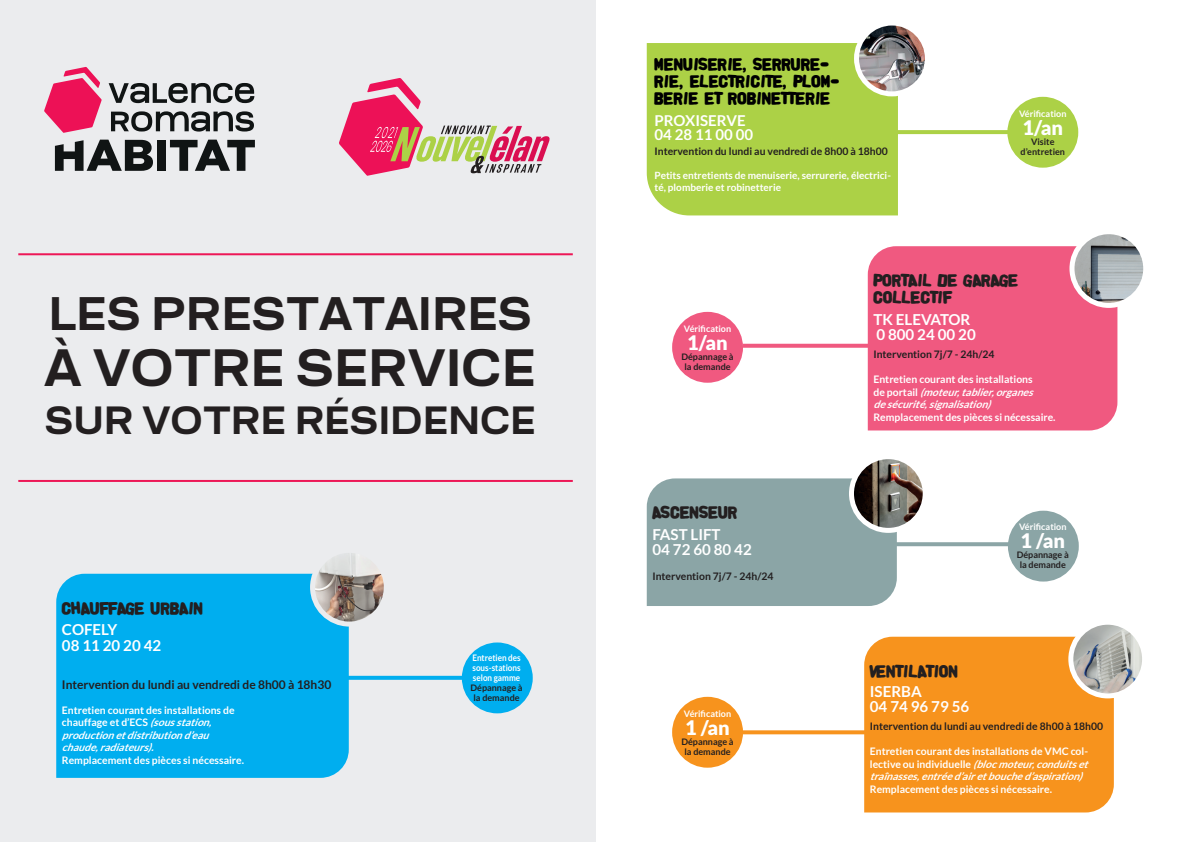
<style>
.page{position:relative;width:1191px;height:842px;background:#fff}
.page>*{position:absolute;margin:0;border:0;box-sizing:border-box;transform-origin:0 0}
.t1{font:48px "Manophiser";color:#231f20}
.t2{font:43px "Manophiser";color:#231f20}
.t3{font:36px "Manophiser";color:#231f20}
.texte{font:900 20px "Lato";color:#fff}
.texte-2{font:17px "Alpha Fridge Magnets";color:#231f20}
.texte-3{font:17px/17px "Alpha Fridge Magnets";color:#000001}
.texte-4{font:700 15.1px "Lato";color:#fff}
.t4{font:700 15px "Lato";color:#fff}
.texte-5{font:700 12px "Lato";color:#231f20}
.texte-6{font:700 10.4px/12.5px "Lato";color:#fff}
.texte-7{font:700 10.4px "Lato";color:#231f20}
.texte-8{font:italic 700 10.4px "Lato";color:#fff}
.t5{font:700 10px/12px "Lato";color:#fff}
.texte-9{font:700 9px "Lato";color:#231f20}
.texte-10{font:700 9px "Lato";color:#fff}
.texte-11{font:700 9px "Lato";color:#fff;scale:.9 1}
.s1{font-style:italic}
.s2{font-style:normal}
</style>
<div class="page">
<svg style="left:897px;top:542px;width:111px;height:4px"></svg>
<svg style="left:743px;top:344px;width:124px;height:4px"></svg>
<svg style="left:743px;top:730px;width:121px;height:4px"></svg>
<div style="left:867px;top:246px;width:250px;height:184px;background:#f05980"></div>
<div style="left:647px;top:478px;width:250px;height:128px;background:#8ba5a6"></div>
<div style="left:864px;top:637px;width:249px;height:175px;background:#f7931d"></div>
<div style="left:672px;top:697px;width:71px;height:71px;background:#f7931d;border-radius:50%"></div>
<div style="left:672px;top:312px;width:71px;height:71px;background:#f05980;border-radius:50%"></div>
<div style="left:1008px;top:511px;width:70px;height:70px;background:#8ba5a6;border-radius:50%"></div>
<div style="left:0;top:0;width:595px;height:842px;background:#ebecee"></div>
<div style="left:647px;top:43px;width:251px;height:172px;background:#acd146"></div>
<img style="left:856px;top:23px;width:71px;height:71px;border-radius:35px">
<div style="left:854px;top:21px;width:76px;height:75px;border:5px solid #fff;border-radius:50%"></div>
<svg style="left:339px;top:78px;width:210px;height:98px"></svg>
<img style="left:1073px;top:235px;width:69px;height:70px">
<div style="left:1069px;top:229px;width:79px;height:79px;border:5px solid #fff;border-radius:50%"></div>
<img style="left:851px;top:457px;width:74px;height:73px;border-radius:37px">
<div style="left:849px;top:454px;width:78px;height:79px;border:5px solid #fff;border-radius:50%"></div>
<img style="left:1070px;top:622px;width:74px;height:74px;border-radius:37px">
<div style="left:1068px;top:620px;width:79px;height:78px;border:5px solid #fff;border-radius:50%"></div>
<svg style="left:109px;top:83px;width:145px;height:20px"></svg>
<svg style="left:111px;top:111px;width:143px;height:21px"></svg>
<div style="left:157px;top:140px;width:9px;height:31px;background:#101414"></div>
<svg style="left:170px;top:140px;width:85px;height:31px"></svg>
<svg style="left:55px;top:140px;width:98px;height:31px"></svg>
<svg style="left:44px;top:67px;width:58px;height:66px"></svg>
<hr style="left:18px;top:253px;width:555px;height:2px;background:#ed1756">
<hr style="left:18px;top:480px;width:555px;height:2px;background:#ed1756">
<svg style="left:873px;top:130px;width:134px;height:4px"></svg>
<div style="left:1007px;top:97px;width:71px;height:71px;background:#acd146;border-radius:50%"></div>
<svg style="left:349px;top:676px;width:113px;height:4px"></svg>
<div style="left:56px;top:574px;width:293px;height:204px;background:#00aeef"></div>
<div style="left:462px;top:642px;width:71px;height:71px;background:#00aeef;border-radius:50%"></div>
<img style="left:312px;top:550px;width:74px;height:74px;border-radius:37px">
<div style="left:310px;top:548px;width:79px;height:78px;border:5px solid #ebecee;border-radius:50%"></div>
<p class="t2" style="left:49px;top:287px;width:485px">LES PRESTATAIRES</p>
<p class="t1" style="left:45px;top:338px;width:492px">À VOTRE SERVICE</p>
<p class="t3" style="left:45px;top:397px;width:492px">SUR VOTRE RÉSIDENCE</p>
<p class="texte-2" style="left:62px;top:596px;width:143px">CHAUFFAGE URBAIN</p>
<p class="texte-4" style="left:62px;top:621px;width:57px">COFELY</p>
<p class="texte-4" style="left:62px;top:636px;width:101px">08 11 20 20 42</p>
<p class="texte-5" style="left:62px;top:678px;width:271px">Intervention du lundi au vendredi de 8h00 à 18h30</p>
<p class="texte-6" style="left:62px;top:704px;width:174px">Entretien courant des installations de</p>
<p class="texte-6" style="left:62px;top:716px;width:155px">chauffage et d’ECS <span class="s1">(sousstation,</span></p>
<p class="texte-8" style="left:62px;top:729px;width:152px">productionetdistributiond’eau</p>
<p class="texte-8" style="left:62px;top:742px;width:97px">chaude,radiateurs).</p>
<p class="texte-6" style="left:62px;top:754px;width:184px">Remplacement des pièces si nécessaire.</p>
<p class="texte-11" style="left:472px;top:653px;width:55px">Entretien des</p>
<p class="texte-11" style="left:472px;top:663px;width:55px">sous-stations</p>
<p class="texte-11" style="left:473px;top:673px;width:54px">selon gamme</p>
<p class="texte-9" style="left:470px;top:683px;width:54px">Dépannage à</p>
<p class="texte-9" style="left:473px;top:693px;width:48px">la demande</p>
<p class="texte-3" style="left:654px;top:56px;width:187px">MENUISERIE, SERRURE-<br>RIE, ELECTRICITE, PLOM-<br>BERIE ET ROBINETTERIE</p>
<p class="t4" style="left:654px;top:112px;width:93px">PROXISERVE</p>
<p class="t4" style="left:654px;top:126px;width:100px">04 28 11 00 00</p>
<p class="texte-10" style="left:1019px;top:108px;width:49px">Vérification</p>
<p class="texte" style="left:1022px;top:116px;width:42px">1/an</p>
<p class="texte-9" style="left:1031px;top:136px;width:25px">Visite</p>
<p class="texte-7" style="left:654px;top:146px;width:235px">Intervention du lundi au vendredi de 8h00 à 18h00</p>
<p class="texte-9" style="left:1020px;top:146px;width:46px">d’entretien</p>
<p class="t5" style="left:654px;top:170px;width:238px">Petits entretients de menuiserie, serrurerie, électrici&shy;té, plomberie et robinetterie</p>
<p class="texte-10" style="left:684px;top:323px;width:49px">Vérification</p>
<p class="texte" style="left:687px;top:331px;width:42px">1/an</p>
<p class="texte-9" style="left:681px;top:351px;width:54px">Dépannage à</p>
<p class="texte-9" style="left:684px;top:361px;width:48px">la demande</p>
<p class="texte-2" style="left:652px;top:501px;width:87px">ASCENSEUR</p>
<p class="texte-4" style="left:652px;top:526px;width:70px">FAST LIFT</p>
<p class="texte-4" style="left:652px;top:541px;width:101px">04 72 60 80 42</p>
<p class="texte-7" style="left:652px;top:570px;width:123px">Intervention 7j/7 - 24h/24</p>
<p class="texte-10" style="left:684px;top:709px;width:49px">Vérification</p>
<p class="texte" style="left:685px;top:716px;width:46px">1 /an</p>
<p class="texte-9" style="left:681px;top:737px;width:54px">Dépannage à</p>
<p class="texte-9" style="left:684px;top:747px;width:48px">la demande</p>
<p class="texte-2" style="left:873px;top:269px;width:146px">PORTAIL DE GARAGE</p>
<p class="texte-2" style="left:873px;top:286px;width:80px">COLLECTIF</p>
<p class="texte-4" style="left:873px;top:311px;width:99px">TK ELEVATOR</p>
<p class="texte-4" style="left:876px;top:326px;width:101px">0 800 24 00 20</p>
<p class="texte-7" style="left:873px;top:348px;width:123px">Intervention 7j/7 - 24h/24</p>
<p class="texte-6" style="left:873px;top:373px;width:161px">Entretien courant des installations</p>
<p class="texte-8" style="left:873px;top:386px;width:165px"><span class="s2">d e p o r t a i l</span> (moteur,tablier,organes</p>
<p class="texte-8" style="left:873px;top:398px;width:123px">desécurité,signalisation)</p>
<p class="texte-6" style="left:873px;top:410px;width:184px">Remplacement des pièces si nécessaire.</p>
<p class="texte-10" style="left:1019px;top:521px;width:49px">Vérification</p>
<p class="texte" style="left:1020px;top:529px;width:46px">1 /an</p>
<p class="texte-9" style="left:1016px;top:549px;width:54px">Dépannage à</p>
<p class="texte-9" style="left:1019px;top:559px;width:48px">la demande</p>
<p class="texte-2" style="left:870px;top:659px;width:90px">VENTILATION</p>
<p class="texte-4" style="left:870px;top:683px;width:53px">ISERBA</p>
<p class="texte-4" style="left:870px;top:698px;width:101px">04 74 96 79 56</p>
<p class="texte-7" style="left:870px;top:720px;width:235px">Intervention du lundi au vendredi de 8h00 à 18h00</p>
<p class="texte-6" style="left:870px;top:745px;width:223px">Entretien courant des installations de VMC col&shy;l e c t i v e o u i n d i v i d u e l l e <span class="s1">(blocmoteur,conduitset traînasses,entréed’airetbouched’aspiration)<br></span>Remplacement des pièces si nécessaire.</p>
</div>
